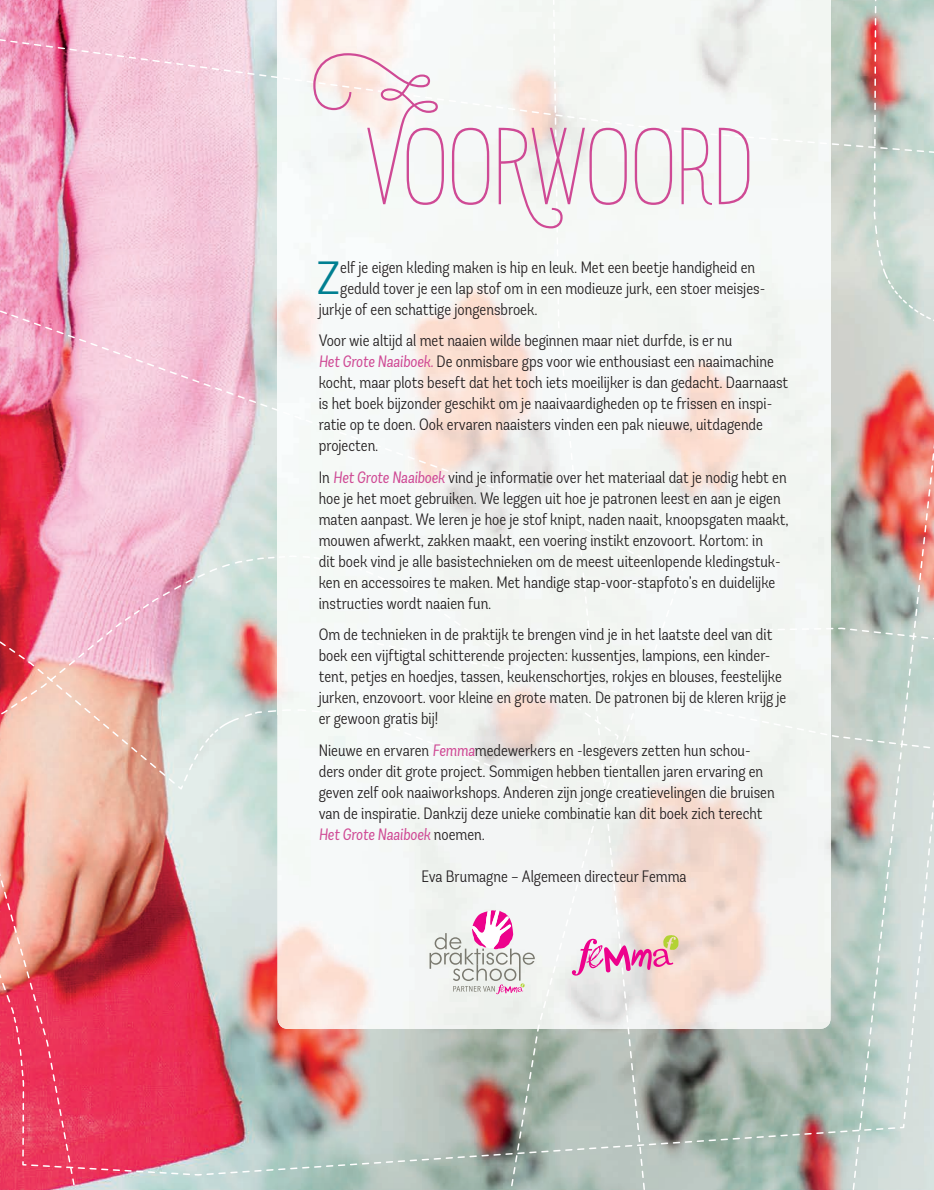
<style>
.page{position:relative;width:934px;height:1190px;background:#fff}
.page>*{position:absolute;margin:0;border:0;box-sizing:border-box;transform-origin:0 0}
.t1{font:111px "Julieta Pro";color:#cf4a95}
.t2{font:300 condensed 46.5px "Andes";color:#007f91}
.t3{font:300 condensed 16.5px/21px "Andes";color:#231f20}
.s1{font-weight:400;font-style:italic;color:#cf4a95}
</style>
<div class="page">
<img style="left:0;top:0;width:934px;height:1190px">
<h1 class="t1" style="left:365px;top:101px;width:389px">VOORWOOrD</h1>
<h2 class="t2" style="left:317px;top:250px;width:25px">Z</h2>
<p class="t3" style="left:340px;top:256px;width:416px">elf je eigen kleding maken is hip en leuk. Met een beetje handigheid en</p>
<p class="t3" style="left:340px;top:277px;width:426px">geduld tover je een lap stof om in een modieuze jurk, een stoer meisjes-</p>
<p class="t3" style="left:318px;top:298px;width:220px">jurkje of een schattige jongensbroek.</p>
<p class="t3" style="left:318px;top:330px;width:471px">Voor wie altijd al met naaien wilde beginnen maar niet durfde, is er nu<br><span class="s1">Het Grote Naaiboek.</span> De onmisbare gps voor wie enthousiast een naaimachine kocht, maar plots beseft dat het toch iets moeilijker is dan gedacht. Daarnaast is het boek bijzonder geschikt om je naaivaardigheden op te frissen en inspi&shy;ratie op te doen. Ook ervaren naaisters vinden een pak nieuwe, uitdagende projecten.</p>
<p class="t3" style="left:318px;top:466px;width:471px">In <span class="s1">Het Grote Naaiboek</span> vind je informatie over het materiaal dat je nodig hebt en hoe je het moet gebruiken. We leggen uit hoe je patronen leest en aan je eigen maten aanpast. We leren je hoe je stof knipt, naden naait, knoopsgaten maakt, mouwen afwerkt, zakken maakt, een voering instikt enzovoort. Kortom: in<br>dit boek vind je alle basistechnieken om de meest uiteenlopende kledingstuk&shy;ken en accessoires te maken. Met handige stap-voor-stapfoto’s en duidelijke instructies wordt naaien fun.</p>
<p class="t3" style="left:318px;top:624px;width:469px">Om de technieken in de praktijk te brengen vind je in het laatste deel van dit boek een vijftigtal schitterende projecten: kussentjes, lampions, een kinder&shy;tent, petjes en hoedjes, tassen, keukenschortjes, rokjes en blouses, feestelijke jurken, enzovoort. voor kleine en grote maten. De patronen bij de kleren krijg je er gewoon gratis bij!</p>
<p class="t3" style="left:318px;top:739px;width:457px">Nieuwe en ervaren <span class="s1">Femma</span>medewerkers en -lesgevers zetten hun schou&shy;ders onder dit grote project. Sommigen hebben tientallen jaren ervaring en geven zelf ook naaiworkshops. Anderen zijn jonge creatievelingen die bruisen van de inspiratie. Dankzij deze unieke combinatie kan dit boek zich terecht <span class="s1">Het Grote Naaiboek</span> noemen.</p>
<p class="t3" style="left:421px;top:865px;width:267px">Eva Brumagne – Algemeen directeur Femma</p>
</div>
